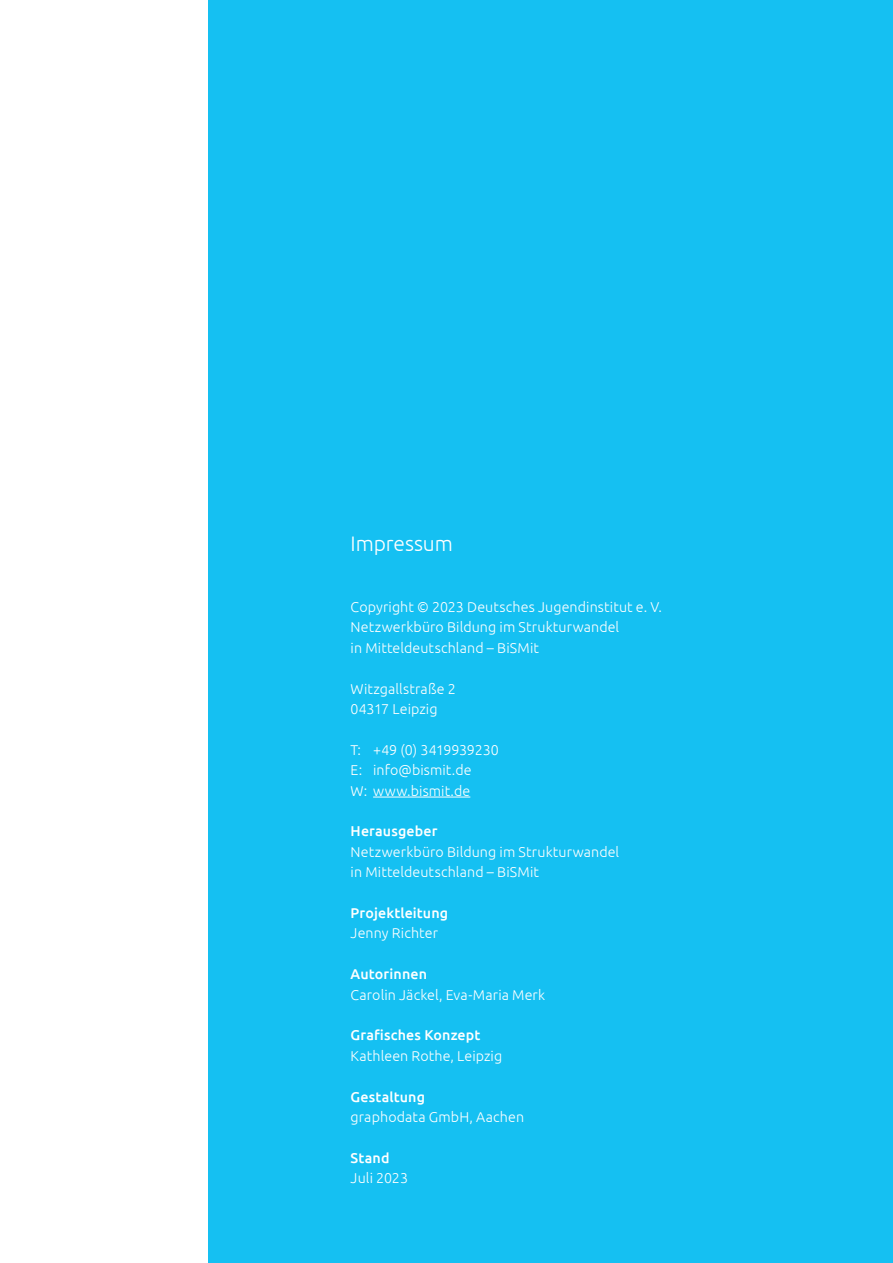
<style>
.page{position:relative;width:893px;height:1263px;background:#fff}
.page>*{position:absolute;margin:0;border:0;box-sizing:border-box;transform-origin:0 0}
.t1{font:300 21px "Ubuntu";letter-spacing:-.005em;color:#fff}
.t2{font:300 14.25px/20.4px "Ubuntu";letter-spacing:.005em;color:#fff}
.t3{font:500 14.25px "Ubuntu";letter-spacing:.01em;color:#fff}
</style>
<div class="page">
<div style="left:208px;top:0;width:685px;height:1263px;background:#15c0f2"></div>
<hr style="left:373px;top:797px;width:97px;height:1px;background:#fff">
<h1 class="t1" style="left:351px;top:531px;width:104px">Impressum</h1>
<p class="t2" style="left:351px;top:596px;width:313px">Copyright © 2023 Deutsches Jugendinstitut e. V.<br>Netzwerkbüro Bildung im Strukturwandel<br>in Mitteldeutschland – BiSMit</p>
<p class="t2" style="left:351px;top:678px;width:107px">Witzgallstraße 2<br>04317 Leipzig</p>
<p class="t2" style="left:351px;top:739px;width:150px">T: +49 (0) 3419939230<br>E: info@bismit.de<br>W: www.bismit.de</p>
<p class="t3" style="left:351px;top:822px;width:88px">Herausgeber</p>
<p class="t2" style="left:351px;top:841px;width:270px">Netzwerkbüro Bildung im Strukturwandel in Mitteldeutschland – BiSMit</p>
<p class="t3" style="left:351px;top:904px;width:99px">Projektleitung</p>
<p class="t2" style="left:351px;top:923px;width:89px">Jenny Richter</p>
<p class="t3" style="left:351px;top:965px;width:78px">Autorinnen</p>
<p class="t2" style="left:351px;top:984px;width:196px">Carolin Jäckel, Eva-Maria Merk</p>
<p class="t3" style="left:351px;top:1026px;width:131px">Grafisches Konzept</p>
<p class="t2" style="left:351px;top:1045px;width:153px">Kathleen Rothe, Leipzig</p>
<p class="t3" style="left:351px;top:1087px;width:76px">Gestaltung</p>
<p class="t2" style="left:351px;top:1106px;width:175px">graphodata GmbH, Aachen</p>
<p class="t3" style="left:351px;top:1149px;width:40px">Stand</p>
<p class="t2" style="left:351px;top:1167px;width:59px">Juli 2023</p>
</div>
